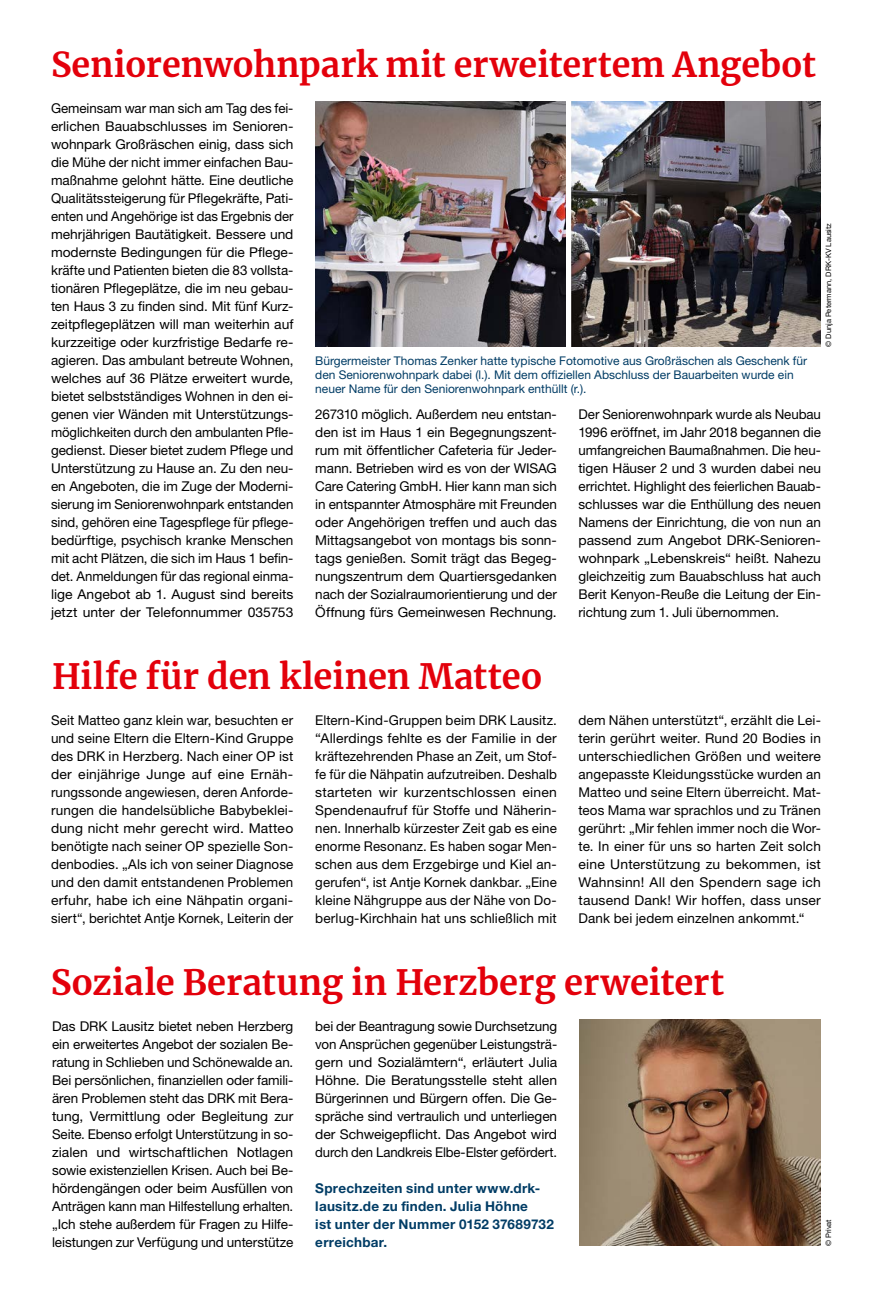
<style>
.page{position:relative;width:872px;height:1297px;background:#fff}
.page>*{position:absolute;margin:0;border:0;box-sizing:border-box;transform-origin:0 0}
.MGB_Headline_23{font:700 34.5px "Merriweather";color:#e3000b}
.MGB_Headline_23-2{font:700 34.05px "Merriweather";color:#e3000b}
.MGB_Copy{font:13.5px/18px "Helvetica Neue LT Pro";color:#000;text-align:justify}
.MGB_Info{font:700 13.5px/18px "Helvetica Neue LT Pro";letter-spacing:.02em;color:#003c65}
.MGB_BU{font:12px/14.2px "Helvetica Neue LT Pro";color:#003c65}
.MGB_Fotocredits{font:7.5px "Helvetica Neue LT Pro";color:#000}
</style>
<div class="page">
<img style="left:315px;top:101px;width:250px;height:246px">
<img style="left:579px;top:1020px;width:242px;height:226px">
<img style="left:571px;top:101px;width:250px;height:246px">
<p class="MGB_Headline_23-2" style="left:51px;top:41px;width:766px">Seniorenwohnpark mit erweitertem Angebot</p>
<p class="MGB_Copy" style="left:51px;top:98px;width:244px">Gemeinsam war man sich am Tag des fei&shy;erlichen Bauabschlusses im Senioren&shy;wohnpark Großräschen einig, dass sich die Mühe der nicht immer einfachen Bau&shy;maßnahme gelohnt hätte. Eine deutliche Qualitätssteigerung für Pflegekräfte, Pati&shy;enten und Angehörige ist das Ergebnis der mehrjährigen Bautätigkeit. Bessere und modernste Bedingungen für die Pflege&shy;kräfte und Patienten bieten die 83 vollsta&shy;tionären Pflegeplätze, die im neu gebau&shy;ten Haus 3 zu finden sind. Mit fünf Kurz&shy;zeitpflegeplätzen will man weiterhin auf kurzzeitige oder kurzfristige Bedarfe re&shy;agieren. Das ambulant betreute Wohnen, welches auf 36 Plätze erweitert wurde, bietet selbstständiges Wohnen in den ei&shy;genen vier Wänden mit Unterstützungs&shy;möglichkeiten durch den ambulanten Pfle&shy;gedienst. Dieser bietet zudem Pflege und Unterstützung zu Hause an. Zu den neu&shy;en Angeboten, die im Zuge der Moderni&shy;sierung im Seniorenwohnpark entstanden sind, gehören eine Tagespflege für pflege&shy;bedürftige, psychisch kranke Menschen mit acht Plätzen, die sich im Haus 1 befin&shy;det. Anmeldungen für das regional einma&shy;lige Angebot ab 1. August sind bereits jetzt unter der Telefonnummer 035753</p>
<p class="MGB_Fotocredits" style="left:824px;top:347px;width:125px;rotate:-90deg">© Dunja Petermann, DRK-KV Lausitz</p>
<p class="MGB_BU" style="left:315px;top:353px;width:493px">Bürgermeister Thomas Zenker hatte typische Fotomotive aus Großräschen als Geschenk für den Seniorenwohnpark dabei (l.). Mit dem offiziellen Abschluss der Bauarbeiten wurde ein neuer Name für den Seniorenwohnpark enthüllt (r.).</p>
<p class="MGB_Copy" style="left:315px;top:404px;width:243px">267310 möglich. Außerdem neu entstan&shy;den ist im Haus 1 ein Begegnungszent&shy;rum mit öffentlicher Cafeteria für Jeder&shy;mann. Betrieben wird es von der WISAG Care Catering GmbH. Hier kann man sich in entspannter Atmosphäre mit Freunden oder Angehörigen treffen und auch das Mittagsangebot von montags bis sonn&shy;tags genießen. Somit trägt das Begeg&shy;nungszentrum dem Quartiersgedanken nach der Sozialraumorientierung und der Öffnung fürs Gemeinwesen Rechnung.</p>
<p class="MGB_Copy" style="left:578px;top:404px;width:244px">Der Seniorenwohnpark wurde als Neubau 1996 eröffnet, im Jahr 2018 begannen die umfangreichen Baumaßnahmen. Die heu&shy;tigen Häuser 2 und 3 wurden dabei neu errichtet. Highlight des feierlichen Bauab&shy;schlusses war die Enthüllung des neuen Namens der Einrichtung, die von nun an passend zum Angebot DRK-Senioren&shy;wohnpark „Lebenskreis“ heißt. Nahezu gleichzeitig zum Bauabschluss hat auch Berit Kenyon-Reuße die Leitung der Ein&shy;richtung zum 1. Juli übernommen.</p>
<p class="MGB_Headline_23" style="left:52px;top:652px;width:492px">Hilfe für den kleinen Matteo</p>
<p class="MGB_Copy" style="left:51px;top:710px;width:244px">Seit Matteo ganz klein war, besuchten er und seine Eltern die Eltern-Kind Gruppe des DRK in Herzberg. Nach einer OP ist der einjährige Junge auf eine Ernäh&shy;rungssonde angewiesen, deren Anforde&shy;rungen die handelsübliche Babybeklei&shy;dung nicht mehr gerecht wird. Matteo benötigte nach seiner OP spezielle Son&shy;denbodies. „Als ich von seiner Diagnose und den damit entstandenen Problemen erfuhr, habe ich eine Nähpatin organi&shy;siert“, berichtet Antje Kornek, Leiterin der</p>
<p class="MGB_Copy" style="left:315px;top:710px;width:243px">Eltern-Kind-Gruppen beim DRK Lausitz. “Allerdings fehlte es der Familie in der kräftezehrenden Phase an Zeit, um Stof&shy;fe für die Nähpatin aufzutreiben. Deshalb starteten wir kurzentschlossen einen Spendenaufruf für Stoffe und Näherin&shy;nen. Innerhalb kürzester Zeit gab es eine enorme Resonanz. Es haben sogar Men&shy;schen aus dem Erzgebirge und Kiel an&shy;gerufen“, ist Antje Kornek dankbar. „Eine kleine Nähgruppe aus der Nähe von Do&shy;berlug-Kirchhain hat uns schließlich mit</p>
<p class="MGB_Copy" style="left:578px;top:710px;width:244px">dem Nähen unterstützt“, erzählt die Lei&shy;terin gerührt weiter. Rund 20 Bodies in unterschiedlichen Größen und weitere angepasste Kleidungsstücke wurden an Matteo und seine Eltern überreicht. Mat&shy;teos Mama war sprachlos und zu Tränen gerührt: „Mir fehlen immer noch die Wor&shy;te. In einer für uns so harten Zeit solch eine Unterstützung zu bekommen, ist Wahnsinn! All den Spendern sage ich tausend Dank! Wir hoffen, dass unser Dank bei jedem einzelnen ankommt.“</p>
<p class="MGB_Headline_23" style="left:51px;top:958px;width:675px">Soziale Beratung in Herzberg erweitert</p>
<p class="MGB_Copy" style="left:52px;top:1016px;width:243px">Das DRK Lausitz bietet neben Herzberg ein erweitertes Angebot der sozialen Be&shy;ratung in Schlieben und Schönewalde an.<br>Bei persönlichen, finanziellen oder famili&shy;ären Problemen steht das DRK mit Bera&shy;tung, Vermittlung oder Begleitung zur Seite. Ebenso erfolgt Unterstützung in so&shy;zialen und wirtschaftlichen Notlagen sowie existenziellen Krisen. Auch bei Be&shy;hördengängen oder beim Ausfüllen von Anträgen kann man Hilfestellung erhalten. „Ich stehe außerdem für Fragen zu Hilfe&shy;leistungen zur Verfügung und unterstütze</p>
<p class="MGB_Copy" style="left:315px;top:1016px;width:243px">bei der Beantragung sowie Durchsetzung von Ansprüchen gegenüber Leistungsträ&shy;gern und Sozialämtern“, erläutert Julia Höhne. Die Beratungsstelle steht allen Bürgerinnen und Bürgern offen. Die Ge&shy;spräche sind vertraulich und unterliegen der Schweigepflicht. Das Angebot wird durch den Landkreis Elbe-Elster gefördert.</p>
<p class="MGB_Info" style="left:315px;top:1178px;width:240px">Sprechzeiten sind unter www.drk&shy;lausitz.de zu finden. Julia Höhne<br>ist unter der Nummer 0152 37689732 erreichbar.</p>
<p class="MGB_Fotocredits" style="left:824px;top:1246px;width:29px;rotate:-90deg">© Privat</p>
</div>
